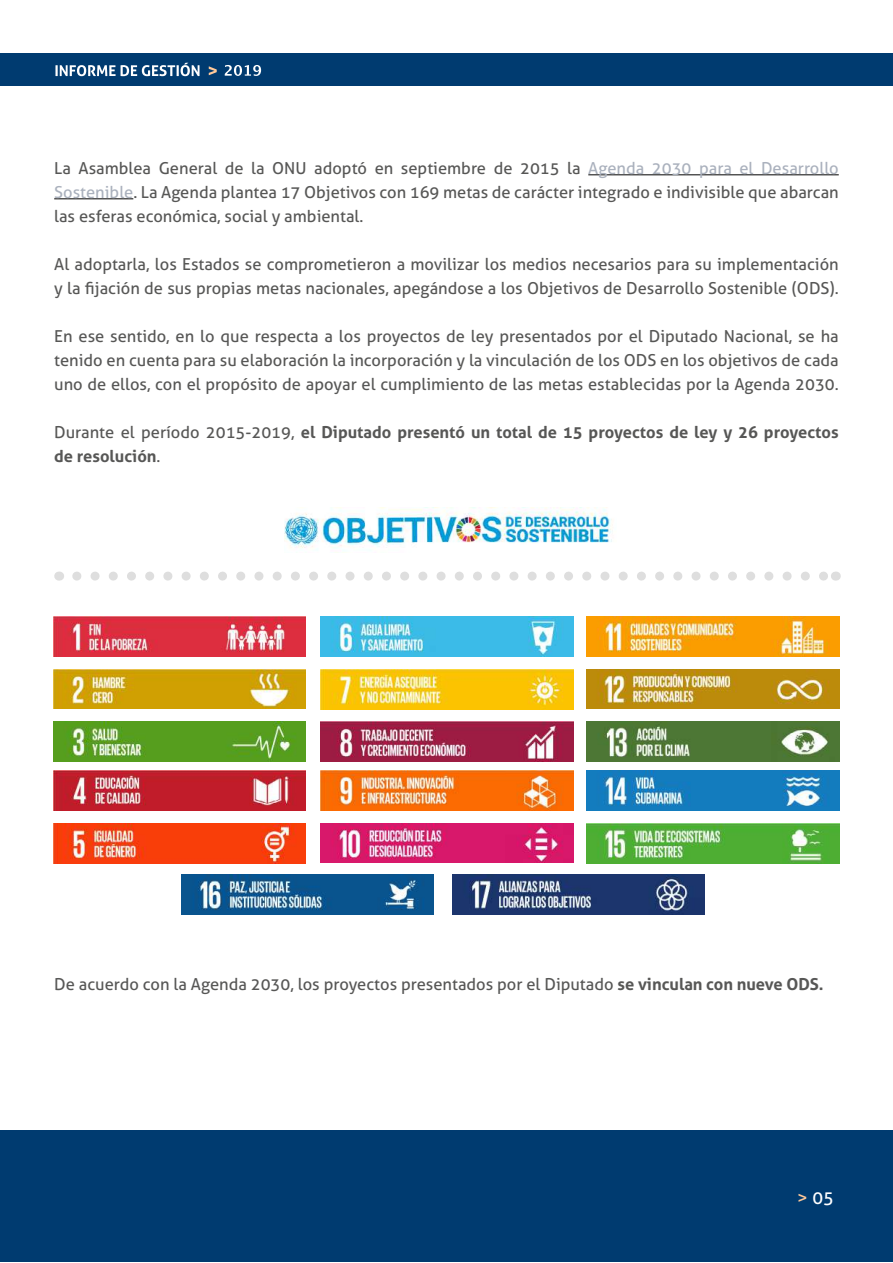
<style>
.page{position:relative;width:893px;height:1263px;background:#fff}
.page>*{position:absolute;margin:0;border:0;box-sizing:border-box;transform-origin:0 0}
.t1{font:18px "Aller";color:#fff}
.t2{font:16.5px/24px "Aller";color:#575756;text-align:justify}
.t3{font:700 16.5px/24px "Aller";color:#575756}
.s1{color:#aab1bd}
.s2{font-weight:400}
.s3{font-weight:700}
.s4{color:#ffc99a}
</style>
<div class="page">
<hr style="left:588px;top:174px;width:251px;height:1px;background:#000">
<hr style="left:54px;top:198px;width:79px;height:1px;background:#000">
<div style="left:1px;top:1130px;width:892px;height:132px;background:#003b70"></div>
<img style="left:285px;top:507px;width:328px;height:46px">
<img style="left:53px;top:617px;width:253px;height:39px">
<img style="left:452px;top:875px;width:253px;height:39px">
<img style="left:53px;top:669px;width:253px;height:40px">
<img style="left:53px;top:722px;width:253px;height:39px">
<img style="left:53px;top:770px;width:253px;height:41px">
<img style="left:53px;top:823px;width:253px;height:40px">
<img style="left:320px;top:617px;width:253px;height:39px">
<img style="left:320px;top:669px;width:253px;height:40px">
<img style="left:320px;top:722px;width:253px;height:39px">
<img style="left:320px;top:770px;width:253px;height:40px">
<img style="left:320px;top:823px;width:253px;height:40px">
<img style="left:586px;top:617px;width:253px;height:39px">
<img style="left:586px;top:669px;width:253px;height:40px">
<img style="left:586px;top:722px;width:253px;height:39px">
<img style="left:586px;top:770px;width:253px;height:40px">
<img style="left:586px;top:823px;width:253px;height:40px">
<img style="left:181px;top:875px;width:253px;height:39px">
<svg style="left:77px;top:572px;width:749px;height:9px"></svg>
<div style="left:0;top:53px;width:893px;height:33px;background:#003b70"></div>
<svg style="left:225px;top:65px;width:36px;height:11px"></svg>
<svg style="left:209px;top:66px;width:8px;height:9px"></svg>
<svg style="left:55px;top:63px;width:145px;height:13px"></svg>
<p class="t2" style="left:54px;top:156px;width:786px">La Asamblea General de la ONU adoptó en septiembre de 2015 la <span class="s1">Agenda 2030 para el Desarrollo Sostenible</span>. La Agenda plantea 17 Objetivos con 169 metas de carácter integrado e indivisible que abarcan las esferas económica, social y ambiental.</p>
<p class="t2" style="left:54px;top:252px;width:786px">Al adoptarla, los Estados se comprometieron a movilizar los medios necesarios para su implementación y la fijación de sus propias metas nacionales, apegándose a los Objetivos de Desarrollo Sostenible (ODS).</p>
<p class="t2" style="left:54px;top:324px;width:786px">En ese sentido, en lo que respecta a los proyectos de ley presentados por el Diputado Nacional, se ha tenido en cuenta para su elaboración la incorporación y la vinculación de los ODS en los objetivos de cada uno de ellos, con el propósito de apoyar el cumplimiento de las metas establecidas por la Agenda 2030.</p>
<p class="t3" style="left:54px;top:420px;width:786px"><span class="s2">Durante el período 2015-2019,</span> el Diputado presentó un total de 15 proyectos de ley y 26 proyectos de resolución<span class="s2">.</span></p>
<p class="t2" style="left:54px;top:972px;width:771px">De acuerdo con la Agenda 2030, los proyectos presentados por el Diputado <span class="s3">se vinculan con nueve ODS.</span></p>
<p class="t1" style="left:797px;top:1187px;width:38px"><span class="s4">&gt;</span> 05</p>
</div>
